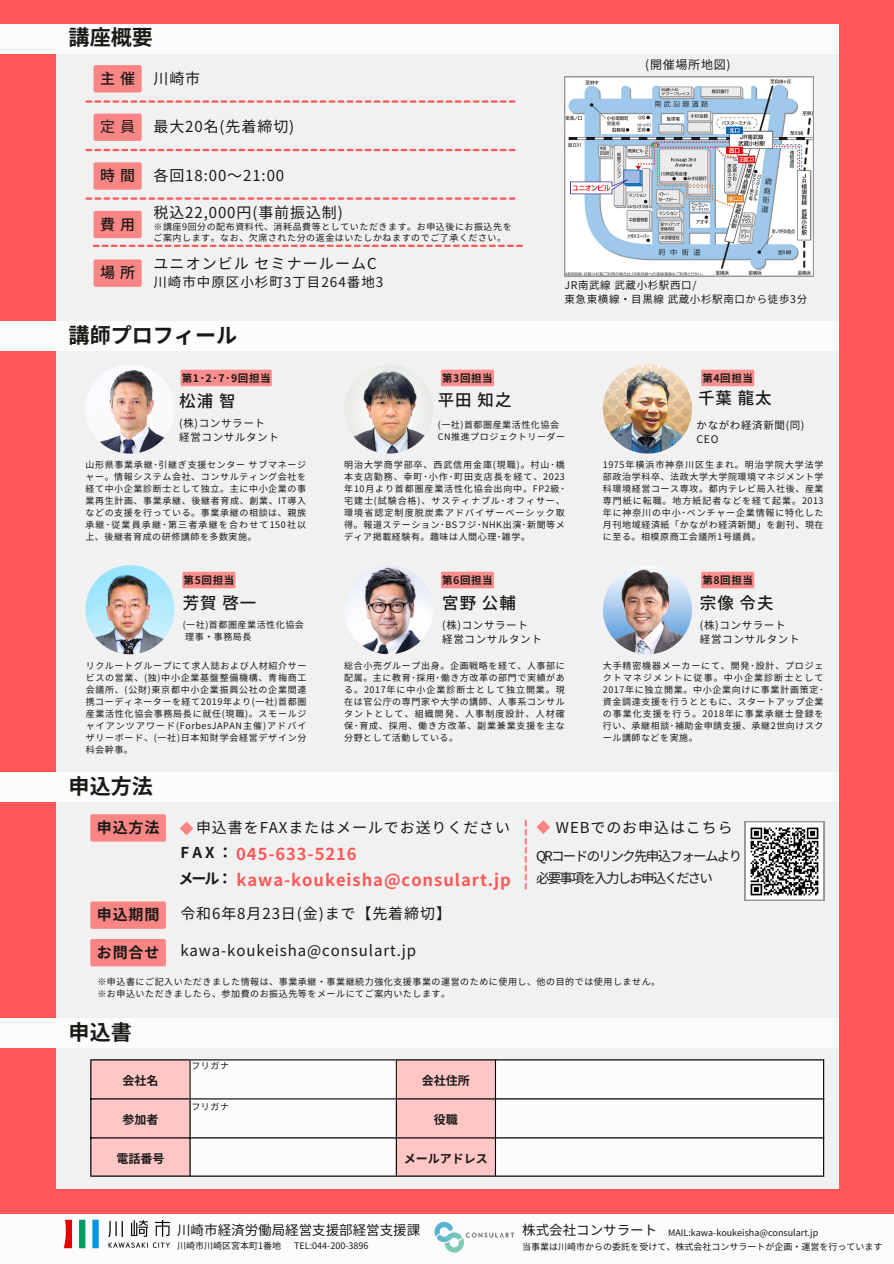
<style>
.page{position:relative;width:894px;height:1264px;background:#fff}
.page>*{position:absolute;margin:0;border:0;box-sizing:border-box;transform-origin:0 0}
.t1{font:700 21px "Noto Sans JP";color:#191a16}
.t2{font:700 16.5px "Noto Sans JP";letter-spacing:.06em;color:#ff5757}
.t3{font:500 16.5px "Noto Sans JP";letter-spacing:.06em;color:#191a16}
.t4{font:15px "Noto Sans JP";letter-spacing:.06em;color:#191a16}
.t5{font:700 15px "Noto Sans JP";letter-spacing:.06em;color:#191a16}
.t6{font:500 15px "Noto Sans JP";letter-spacing:.345em;color:#191a16}
.t7{font:13.5px/21.3px "Noto Sans JP";letter-spacing:-.125em;color:#191a16}
.t8{font:13.5px "Noto Sans JP";color:#191a16}
.t9{font:13.5px "Noto Sans JP";letter-spacing:.075em;color:#191a16}
.t10{font:700 12px "Noto Sans JP";color:#191a16}
.t11{font:12px "Noto Sans JP";letter-spacing:.06em;color:#191a16}
.t12{font:10.5px "Noto Sans JP";letter-spacing:.06em;color:#191a16}
.t13{font:700 10.5px "Noto Sans JP";letter-spacing:.06em;color:#191a16}
.t14{font:9px/12px "Noto Sans JP";letter-spacing:.06em;color:#191a16;text-align:justify}
.t15{font:9px "Noto Sans JP";color:#191a16}
.s1{font-size:15px;color:#191a16}
</style>
<div class="page">
<div style="left:0;top:0;width:893px;height:1263px;background:#ff5757"></div>
<div style="left:57px;top:49px;width:781px;height:1139px;background:#f1f1f1"></div>
<div style="left:0;top:24px;width:838px;height:30px;background:#fcfcfc"></div>
<svg style="left:85px;top:100px;width:430px;height:3px"></svg>
<svg style="left:85px;top:197px;width:430px;height:3px"></svg>
<svg style="left:93px;top:245px;width:429px;height:2px"></svg>
<svg style="left:564px;top:76px;width:249px;height:201px"></svg>
<div style="left:0;top:321px;width:838px;height:30px;background:#fcfcfc"></div>
<img style="left:602px;top:364px;width:89px;height:89px;border-radius:50%">
<img style="left:344px;top:364px;width:89px;height:89px;border-radius:50%">
<img style="left:85px;top:565px;width:89px;height:89px;border-radius:50%">
<img style="left:85px;top:364px;width:89px;height:89px;border-radius:50%">
<img style="left:344px;top:565px;width:89px;height:89px;border-radius:50%">
<img style="left:602px;top:565px;width:89px;height:89px;border-radius:50%">
<div style="left:0;top:772px;width:838px;height:29px;background:#fcfcfc"></div>
<svg style="left:744px;top:821px;width:79px;height:79px"></svg>
<div style="left:0;top:1214px;width:893px;height:49px;background:#fcfcfc"></div>
<img style="left:434px;top:1221px;width:80px;height:32px">
<svg style="left:85px;top:149px;width:430px;height:2px"></svg>
<img style="left:63px;top:1219px;width:108px;height:29px">
<div style="left:0;top:1018px;width:838px;height:30px;background:#fcfcfc"></div>
<div style="left:91px;top:1060px;width:98px;height:115px;background:#ffc6c6"></div>
<svg style="left:190px;top:1060px;width:632px;height:115px;fill:#fcfcfc"></svg>
<hr style="left:90px;top:1060px;width:1px;height:115px;background:#000">
<hr style="left:189px;top:1099px;width:1px;height:76px;background:#000">
<hr style="left:395px;top:1099px;width:2px;height:76px;background:#000">
<hr style="left:495px;top:1060px;width:1px;height:115px;background:#000">
<hr style="left:822px;top:1060px;width:2px;height:115px;background:#000">
<hr style="left:90px;top:1059px;width:99px;height:1px;background:#000">
<hr style="left:397px;top:1059px;width:427px;height:1px;background:#000">
<hr style="left:90px;top:1098px;width:99px;height:1px;background:#000">
<hr style="left:397px;top:1098px;width:427px;height:1px;background:#000">
<hr style="left:90px;top:1137px;width:734px;height:1px;background:#000">
<hr style="left:90px;top:1175px;width:734px;height:1px;background:#000">
<hr style="left:189px;top:1060px;width:1px;height:38px;background:#191a16">
<hr style="left:395px;top:1060px;width:2px;height:38px;background:#191a16">
<hr style="left:189px;top:1059px;width:208px;height:1px;background:#191a16">
<hr style="left:189px;top:1098px;width:208px;height:1px;background:#191a16">
<div style="left:93px;top:65px;width:49px;height:27px;background:#fa8585;border-radius:2px"></div>
<div style="left:93px;top:114px;width:49px;height:27px;background:#fa8585;border-radius:2px"></div>
<div style="left:93px;top:162px;width:49px;height:28px;background:#fa8585;border-radius:2px"></div>
<div style="left:93px;top:211px;width:49px;height:27px;background:#fa8585;border-radius:2px"></div>
<div style="left:93px;top:259px;width:49px;height:28px;background:#fa8585;border-radius:2px"></div>
<div style="left:90px;top:814px;width:76px;height:27px;background:#fa8585;border-radius:2px"></div>
<div style="left:90px;top:901px;width:76px;height:27px;background:#fa8585;border-radius:2px"></div>
<div style="left:90px;top:939px;width:76px;height:27px;background:#fa8585;border-radius:2px"></div>
<div style="left:182px;top:571px;width:53px;height:17px;background:#fa8d8d"></div>
<div style="left:441px;top:571px;width:53px;height:17px;background:#fa8d8d"></div>
<div style="left:701px;top:571px;width:53px;height:17px;background:#fa8d8d"></div>
<div style="left:701px;top:369px;width:53px;height:17px;background:#fa8d8d"></div>
<div style="left:441px;top:369px;width:53px;height:17px;background:#fa8d8d"></div>
<div style="left:180px;top:369px;width:92px;height:17px;background:#fa8d8d"></div>
<svg style="left:180px;top:821px;width:14px;height:14px"></svg>
<svg style="left:536px;top:820px;width:14px;height:14px"></svg>
<svg style="left:524px;top:820px;width:2px;height:69px"></svg>
<p class="t1" style="left:69px;top:21px;width:86px">講座概要</p>
<p class="t6" style="left:100px;top:66px;width:37px">主催</p>
<p class="t4" style="left:100px;top:115px;width:37px">定員</p>
<p class="t6" style="left:100px;top:164px;width:37px">時間</p>
<p class="t6" style="left:100px;top:212px;width:35px">費用</p>
<h4 class="t6" style="left:100px;top:261px;width:37px">場所</h4>
<p class="t4" style="left:153px;top:66px;width:48px">川崎市</p>
<p class="t4" style="left:153px;top:115px;width:142px">最大20名(先着締切)</p>
<p class="t4" style="left:153px;top:164px;width:132px">各回18:00～21:00</p>
<p class="t4" style="left:153px;top:201px;width:191px">税込22,000円(事前振込制)</p>
<p class="t14" style="left:153px;top:221px;width:359px;line-height:10.5px">※講座9回分の配布資料代、消耗品費等としていただきます。お申込後にお振込先をご案内します。なお、欠席された分の返金はいたしかねますのでご了承ください。</p>
<h4 class="t4" style="left:153px;top:251px;width:225px">ユニオンビルセミナールームC</h4>
<h4 class="t9" style="left:153px;top:271px;width:231px">川崎市中原区小杉町3丁目 264番地3</h4>
<p class="t1" style="left:69px;top:318px;width:170px">講師プロフィール</p>
<h4 class="t11" style="left:645px;top:55px;width:87px">(開催場所地図)</h4>
<p class="t12" style="left:564px;top:276px;width:133px">JR南武線武蔵小杉駅西口 /</p>
<p class="t12" style="left:564px;top:290px;width:244px">東急東横線・目黒線武蔵小杉駅南口から徒歩3分</p>
<h1 class="t13" style="left:182px;top:370px;width:90px">第1･2･7･9回担当</h1>
<p class="t13" style="left:442px;top:370px;width:52px">第3回担当</p>
<p class="t13" style="left:702px;top:370px;width:52px">第4回担当</p>
<p class="t3" style="left:179px;top:388px;width:58px">松浦智</p>
<p class="t12" style="left:179px;top:415px;width:87px">(株)コンサラート</p>
<h4 class="t12" style="left:179px;top:429px;width:101px">経営コンサルタント</h4>
<p class="t14" style="left:85px;top:458px;width:222px">山形県事業承継･引継ぎ支援センターサブマネージャー。情報システム会社、コンサルティング会社を経て中小企業診断士として独立。主に中小企業の事業再生計画、事業承継、後継者育成、創業、IT導入などの支援を行っている。事業承継の相談は、親族承継･従業員承継･第三者承継を合わせて150社以上、後継者育成の研修講師を多数実施。</p>
<h4 class="t3" style="left:437px;top:386px;width:75px">平田知之</h4>
<p class="t14" style="left:437px;top:418px;width:123px">(一社)首都圏産業活性化協会</p>
<p class="t14" style="left:437px;top:430px;width:129px">CN推進プロジェクトリーダー</p>
<p class="t14" style="left:344px;top:458px;width:222px">明治大学商学部卒、西武信用金庫(現職)。村山･橋本支店勤務、幸町･小作･町田支店長を経て、2023年10月より首都圏産業活性化協会出向中。FP2級･宅建士(試験合格)、サスティナブル･オフィサー、環境省認定制度脱炭素アドバイザーベーシック取得。報道ステーション･BSフジ･NHK出演･新聞等メディア掲載経験有。趣味は人間心理･雑学。</p>
<p class="t3" style="left:698px;top:385px;width:75px">千葉龍太</p>
<p class="t12" style="left:696px;top:417px;width:109px">かながわ経済新聞(同)</p>
<h4 class="t12" style="left:696px;top:431px;width:23px">CEO</h4>
<p class="t14" style="left:602px;top:458px;width:222px">1975年横浜市神奈川区生まれ。明治学院大学法学部政治学科卒、法政大学大学院環境マネジメント学科環境経営コース専攻。都内テレビ局入社後、産業専門紙に転職。地方紙記者などを経て起業。2013年に神奈川の中小･ベンチャー企業情報に特化した月刊地域経済紙「かながわ経済新聞」を創刊、現在に至る。相模原商工会議所1号議員。</p>
<p class="t13" style="left:183px;top:572px;width:52px">第5回担当</p>
<p class="t13" style="left:442px;top:572px;width:52px">第6回担当</p>
<p class="t13" style="left:702px;top:572px;width:52px">第8回担当</p>
<p class="t3" style="left:183px;top:590px;width:74px">芳賀啓一</p>
<p class="t14" style="left:183px;top:617px;width:123px">(一社)首都圏産業活性化協会</p>
<p class="t14" style="left:185px;top:629px;width:67px">理事・事務局長</p>
<p class="t14" style="left:86px;top:659px;width:222px">リクルートグループにて求人誌および人材紹介サービスの営業、(独)中小企業基盤整備機構、青梅商工会議所、(公財)東京都中小企業振興公社の企業間連携コーディネーターを経て2019年より(一社)首都圏産業活性化協会事務局長に就任(現職)。スモールジャイアンツアワード(ForbesJAPAN主催)アドバイザリーボード、(一社)日本知財学会経営デザイン分科会幹事。</p>
<p class="t3" style="left:442px;top:590px;width:75px">宮野公輔</p>
<p class="t12" style="left:442px;top:617px;width:87px">(株)コンサラート</p>
<h4 class="t12" style="left:442px;top:631px;width:101px">経営コンサルタント</h4>
<h4 class="t14" style="left:344px;top:659px;width:222px">総合小売グループ出身。企画戦略を経て、人事部に配属。主に教育･採用･働き方改革の部門で実績がある。2017年に中小企業診断士として独立開業。現在は官公庁の専門家や大学の講師、人事系コンサルタントとして、組織開発、人事制度設計、人材確保･育成、採用、働き方改革、副業兼業支援を主な分野として活動している。</h4>
<h3 class="t3" style="left:699px;top:590px;width:75px">宗像令夫</h3>
<h3 class="t12" style="left:699px;top:617px;width:87px">(株)コンサラート</h3>
<p class="t12" style="left:699px;top:631px;width:101px">経営コンサルタント</p>
<h4 class="t14" style="left:602px;top:659px;width:222px">大手精密機器メーカーにて、開発･設計、プロジェクトマネジメントに従事。中小企業診断士として2017年に独立開業。中小企業向けに事業計画策定･資金調達支援を行うとともに、スタートアップ企業の事業化支援を行う。2018年に事業承継士登録を行い、承継相談･補助金申請支援、承継2世向けスクール講師などを実施。</h4>
<h2 class="t1" style="left:69px;top:769px;width:86px">申込方法</h2>
<h6 class="t5" style="left:97px;top:815px;width:64px">申込方法</h6>
<h1 class="t4" style="left:196px;top:815px;width:315px">申込書をFAXまたはメールでお送りください</h1>
<h1 class="t4" style="left:555px;top:815px;width:178px">WEBでのお申込はこちら</h1>
<p class="t7" style="left:536px;top:845px;width:208px">QRコードのリンク先申込フォームより必要事項を入力しお申込ください</p>
<p class="t2" style="left:180px;top:840px;width:178px"><span class="s1">F A X ：</span> 045-633-5216</p>
<p class="t5" style="left:178px;top:866px;width:55px">メール：</p>
<p class="t2" style="left:236px;top:866px;width:276px">kawa-koukeisha@consulart.jp</p>
<h5 class="t4" style="left:180px;top:901px;width:272px">令和6年8月 23日 (金)まで【先着締切】</h5>
<h4 class="t4" style="left:180px;top:938px;width:237px">kawa-koukeisha@consulart.jp</h4>
<h5 class="t14" style="left:97px;top:974px;width:564px">※申込書にご記入いただきました情報は、事業承継・事業継続力強化支援事業の運営のために使用し、他の目的では使用しません。</h5>
<p class="t14" style="left:97px;top:986px;width:354px">※お申込いただきましたら、参加費のお振込先等をメールにてご案内いたします。</p>
<h4 class="t5" style="left:97px;top:902px;width:64px">申込期間</h4>
<h4 class="t5" style="left:97px;top:940px;width:64px">お問合せ</h4>
<p class="t1" style="left:69px;top:1015px;width:65px">申込書</p>
<p class="t14" style="left:191px;top:1059px;width:39px">フリガナ</p>
<p class="t14" style="left:191px;top:1099px;width:39px">フリガナ</p>
<h4 class="t10" style="left:122px;top:1070px;width:38px">会社名</h4>
<h6 class="t10" style="left:422px;top:1070px;width:50px">会社住所</h6>
<p class="t10" style="left:122px;top:1109px;width:38px">参加者</p>
<p class="t10" style="left:434px;top:1109px;width:26px">役職</p>
<p class="t10" style="left:116px;top:1148px;width:50px">電話番号</p>
<p class="t10" style="left:404px;top:1148px;width:86px">メールアドレス</p>
<p class="t8" style="left:177px;top:1219px;width:245px">川崎市経済労働局経営支援部経営支援課</p>
<p class="t15" style="left:177px;top:1238px;width:105px">川崎市川崎区宮本町1番地</p>
<p class="t15" style="left:294px;top:1238px;width:76px">TEL:044-200-3896</p>
<p class="t8" style="left:522px;top:1219px;width:137px">株式会社コンサラート</p>
<p class="t15" style="left:668px;top:1225px;width:152px">MAIL:kawa-koukeisha@consulart.jp</p>
<p class="t15" style="left:522px;top:1239px;width:362px">当事業は川崎市からの委託を受けて、株式会社コンサラートが企画・運営を行っています</p>
</div>
